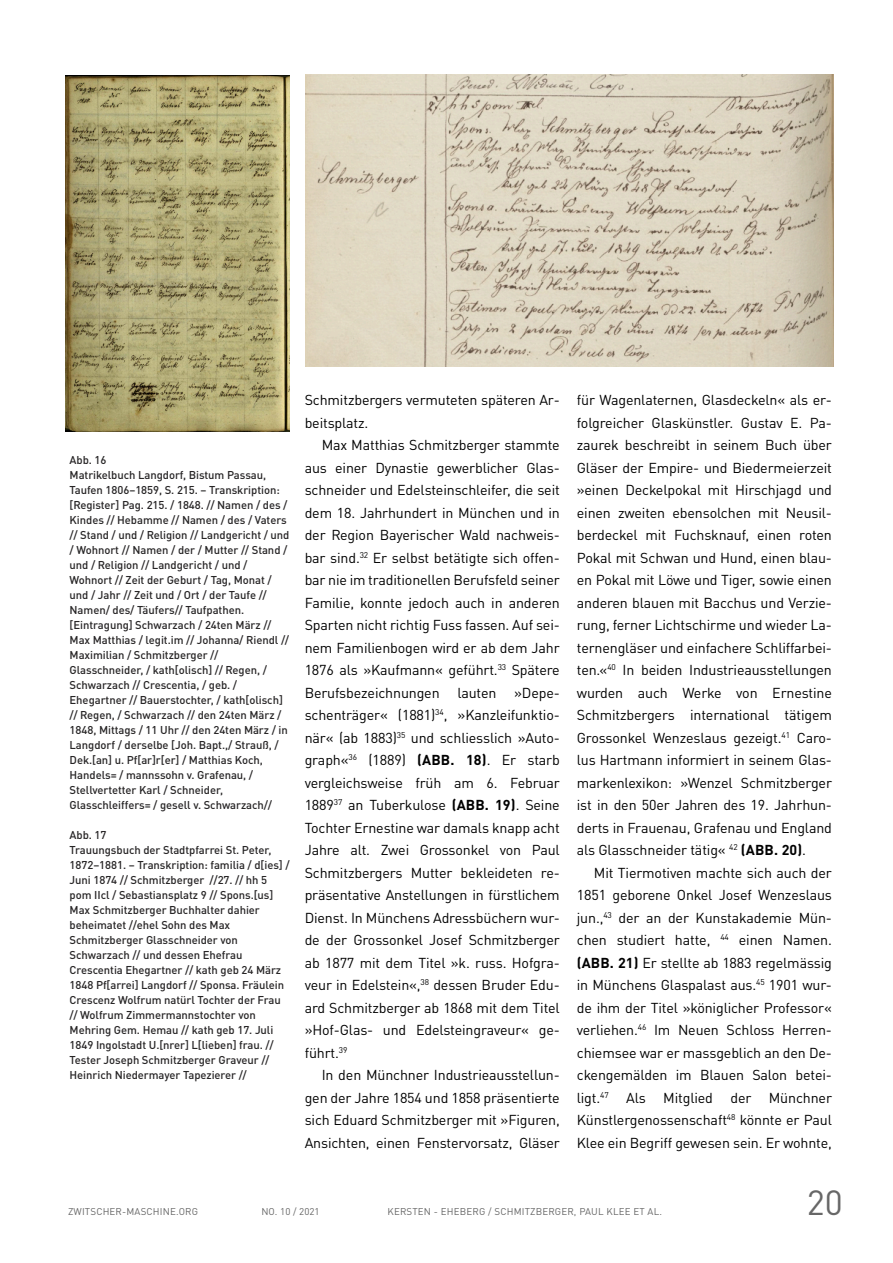
<style>
.page{position:relative;width:893px;height:1263px;background:#fff}
.page>*{position:absolute;margin:0;border:0;box-sizing:border-box;transform-origin:0 0}
.t1{font:34.5px "DINOT";color:#676767}
.t2{font:14.25px/22.5px "DINOT";letter-spacing:-.01em;color:#000;text-align:justify}
.t3{font:500 11.25px/15px "DINOT";letter-spacing:-.005em;color:#272526}
.t4{font:9.75px "DINOT";letter-spacing:.015em;color:#676767}
.s1{font-weight:700}
</style>
<div class="page">
<img style="left:66px;top:76px;width:223px;height:356px">
<img style="left:305px;top:75px;width:529px;height:292px">
<p class="t3" style="left:70px;top:453px;width:221px">Abb. 16<br>Matrikelbuch Langdorf, Bistum Passau, Taufen 1806–1859, S. 215. – Transkription: [Register] Pag. 215. / 1848. // Namen / des / Kindes // Hebamme // Namen / des / Vaters // Stand / und / Religion // Landgericht / und / Wohnort // Namen / der / Mutter // Stand / und / Religion // Landgericht / und / Wohnort // Zeit der Geburt / Tag, Monat / und / Jahr // Zeit und / Ort / der Taufe // Namen/ des/ Täufers// Taufpathen. [Eintragung] Schwarzach / 24ten März // Max Matthias / legit.im // Johanna/ Riendl // Maximilian / Schmitzberger // Glasschneider, / kath[olisch] // Regen, / Schwarzach // Crescentia, / geb. / Ehegartner // Bauerstochter, / kath[olisch] // Regen, / Schwarzach // den 24ten März / 1848, Mittags / 11 Uhr // den 24ten März / in Langdorf / derselbe [Joh. Bapt.,/ Strauß, / Dek.[an] u. Pf[ar]r[er] / Matthias Koch, Handels= / mannssohn v. Grafenau, / Stellvertetter Karl / Schneider, Glasschleiffers= / gesell v. Schwarzach//</p>
<p class="t3" style="left:70px;top:828px;width:222px">Abb. 17<br>Trauungsbuch der Stadtpfarrei St. Peter, 1872–1881. – Transkription: familia / d[ies] / Juni 1874 // Schmitzberger //27. // hh 5 pom IIcl / Sebastiansplatz 9 // Spons.[us] Max Schmitzberger Buchhalter dahier beheimatet //ehel Sohn des Max Schmitzberger Glasschneider von Schwarzach // und dessen Ehefrau Crescentia Ehegartner // kath geb 24 März 1848 Pf[arrei] Langdorf // Sponsa. Fräulein Crescenz Wolfrum natürl Tochter der Frau // Wolfrum Zimmermannstochter von Mehring Gem. Hemau // kath geb 17. Juli 1849 Ingolstadt U.[nrer] L[lieben] frau. // Tester Joseph Schmitzberger Graveur // Heinrich Niedermayer Tapezierer //</p>
<p class="t2" style="left:305px;top:390px;width:257px">Schmitzbergers vermuteten späteren Ar&shy;beitsplatz.</p>
<p class="t2" style="left:305px;top:435px;width:257px;text-indent:17px">Max Matthias Schmitzberger stammte aus einer Dynastie gewerblicher Glas&shy;schneider und Edelsteinschleifer, die seit dem 18. Jahrhundert in München und in der Region Bayerischer Wald nachweis&shy;bar sind.<sup>32</sup> Er selbst betätigte sich offen&shy;bar nie im traditionellen Berufsfeld seiner Familie, konnte jedoch auch in anderen Sparten nicht richtig Fuss fassen. Auf sei&shy;nem Familienbogen wird er ab dem Jahr 1876 als »Kaufmann« geführt.<sup>33</sup> Spätere Berufsbezeichnungen lauten »Depe&shy;schenträger« (1881)<sup>34</sup>, »Kanzleifunktio&shy;när« (ab 1883)<sup>35</sup> und schliesslich »Auto&shy;graph«<sup>36</sup> (1889) <span class="s1">(ABB. 18)</span>. Er starb vergleichsweise früh am 6. Februar 1889<sup>37</sup> an Tuberkulose <span class="s1">(ABB. 19)</span>. Seine Tochter Ernestine war damals knapp acht Jahre alt. Zwei Grossonkel von Paul Schmitzbergers Mutter bekleideten re&shy;präsentative Anstellungen in fürstlichem Dienst. In Münchens Adressbüchern wur&shy;de der Grossonkel Josef Schmitzberger ab 1877 mit dem Titel »k. russ. Hofgra&shy;veur in Edelstein«,<sup>38</sup> dessen Bruder Edu&shy;ard Schmitzberger ab 1868 mit dem Titel »Hof-Glas- und Edelsteingraveur« ge&shy;führt.<sup>39</sup></p>
<p class="t2" style="left:305px;top:1065px;width:257px;text-indent:17px">In den Münchner Industrieausstellun&shy;gen der Jahre 1854 und 1858 präsentierte sich Eduard Schmitzberger mit »Figuren, Ansichten, einen Fenstervorsatz, Gläser</p>
<p class="t2" style="left:577px;top:390px;width:257px">für Wagenlaternen, Glasdeckeln« als er&shy;folgreicher Glaskünstler. Gustav E. Pa&shy;zaurek beschreibt in seinem Buch über Gläser der Empire- und Biedermeierzeit »einen Deckelpokal mit Hirschjagd und einen zweiten ebensolchen mit Neusil&shy;berdeckel mit Fuchsknauf, einen roten Pokal mit Schwan und Hund, einen blau&shy;en Pokal mit Löwe und Tiger, sowie einen anderen blauen mit Bacchus und Verzie&shy;rung, ferner Lichtschirme und wieder La&shy;ternengläser und einfachere Schliffarbei&shy;ten.«<sup>40</sup> In beiden Industrieausstellungen wurden auch Werke von Ernestine Schmitzbergers international tätigem Grossonkel Wenzeslaus gezeigt.<sup>41</sup> Caro&shy;lus Hartmann informiert in seinem Glas&shy;markenlexikon: »Wenzel Schmitzberger ist in den 50er Jahren des 19. Jahrhun&shy;derts in Frauenau, Grafenau und England als Glasschneider tätig« <sup>42</sup> <span class="s1">(ABB. 20)</span>.</p>
<p class="t2" style="left:577px;top:862px;width:257px;text-indent:17px">Mit Tiermotiven machte sich auch der 1851 geborene Onkel Josef Wenzeslaus jun.,<sup>43</sup> der an der Kunstakademie Mün&shy;chen studiert hatte, <sup>44</sup> einen Namen. <span class="s1">(ABB. 21)</span> Er stellte ab 1883 regelmässig in Münchens Glaspalast aus.<sup>45</sup> 1901 wur&shy;de ihm der Titel »königlicher Professor« verliehen.<sup>46</sup> Im Neuen Schloss Herren&shy;chiemsee war er massgeblich an den De&shy;ckengemälden im Blauen Salon betei&shy;ligt.<sup>47</sup> Als Mitglied der Münchner Künstlergenossenschaft<sup>48</sup> könnte er Paul Klee ein Begriff gewesen sein. Er wohnte,</p>
<p class="t4" style="left:68px;top:1208px;width:132px">ZWITSCHER-MASCHINE.ORG</p>
<p class="t4" style="left:261px;top:1208px;width:60px">NO. 10 / 2021</p>
<p class="t4" style="left:388px;top:1208px;width:276px">KERSTEN - EHEBERG / SCHMITZBERGER, PAUL KLEE ET AL.</p>
<h1 class="t1" style="left:807px;top:1189px;width:38px">20</h1>
</div>
